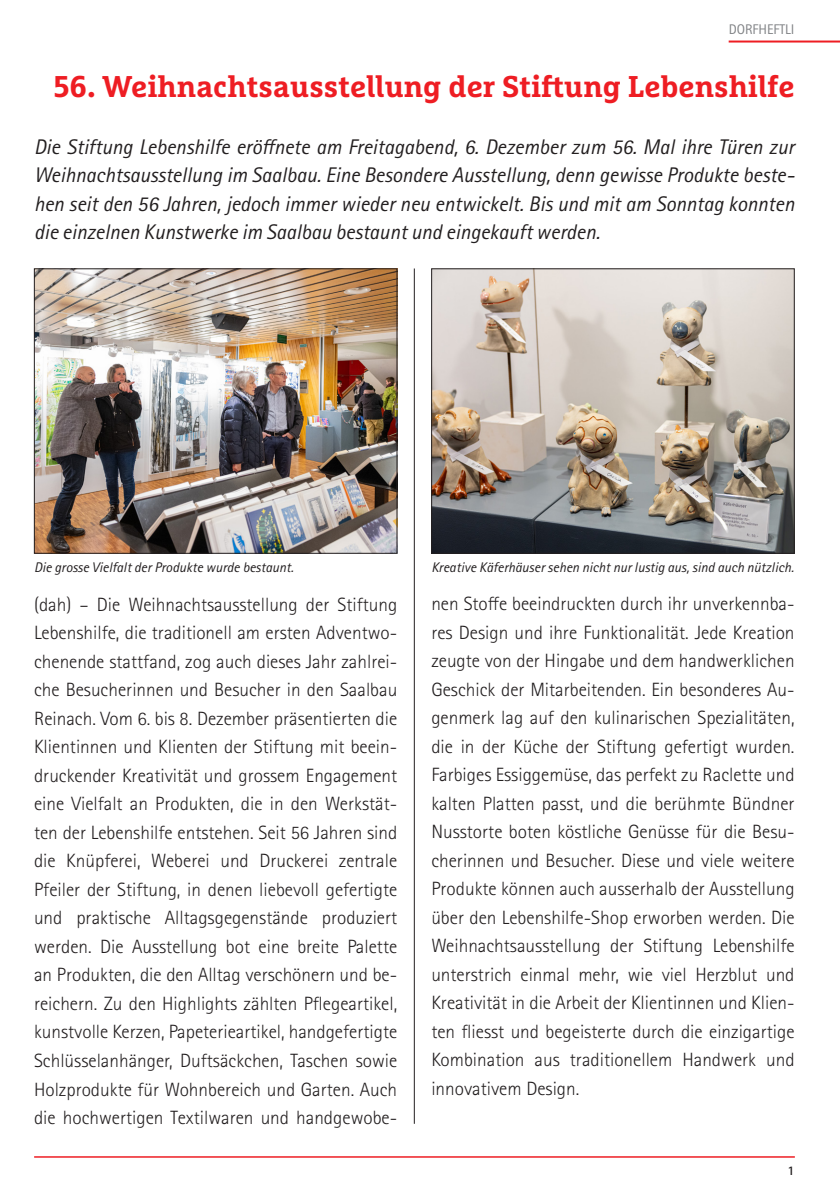
<style>
.page{position:relative;width:840px;height:1191px;background:#fff}
.page>*{position:absolute;margin:0;border:0;box-sizing:border-box;transform-origin:0 0}
.t1{font:700 30px "Marselis Slab Pro";color:#ee1d23}
.t2{font:italic 21.2px/28.4px "Rotis Sans Serif Std";color:#231f20;text-align:justify}
.t3{font:300 19.2px/28.6px "Rotis Sans Serif Std";color:#231f20;text-align:justify}
.t4{font:italic 14px "Rotis Sans Serif Std";color:#231f20}
.t5{font:14px "Rotis Sans Serif Std";color:#808285}
.t6{font:700 13.2px "Rotis Sans Serif Std";color:#231f20}
</style>
<div class="page">
<hr style="left:728px;top:41px;width:111px;height:2px;background:#ee1d23">
<hr style="left:34px;top:1156px;width:760px;height:1px;background:#ee1d23">
<img style="left:36px;top:270px;width:359px;height:281px">
<div style="left:34px;top:268px;width:363px;height:285px;border:1px solid #231f20"></div>
<hr style="left:414px;top:268px;width:1px;height:855px;background:#231f20">
<img style="left:433px;top:270px;width:359px;height:281px">
<div style="left:431px;top:268px;width:363px;height:285px;border:1px solid #231f20"></div>
<p class="t5" style="left:728px;top:21px;width:67px">DORFHEFTLI</p>
<p class="t1" style="left:53px;top:68px;width:742px">56. Weihnachtsausstellung der Stiftung Lebenshilfe</p>
<p class="t2" style="left:34px;top:133px;width:761px">Die Stiftung Lebenshilfe eröffnete am Freitagabend, 6. Dezember zum 56. Mal ihre Türen zur Weihnachtsausstellung im Saalbau. Eine Besondere Ausstellung, denn gewisse Produkte beste&shy;hen seit den 56 Jahren, jedoch immer wieder neu entwickelt. Bis und mit am Sonntag konnten die einzelnen Kunstwerke im Saalbau bestaunt und eingekauft werden.</p>
<p class="t4" style="left:34px;top:559px;width:261px">Die grosse Vielfalt der Produkte wurde bestaunt.</p>
<p class="t4" style="left:431px;top:559px;width:364px">Kreative Käferhäuser sehen nicht nur lustig aus, sind auch nützlich.</p>
<p class="t3" style="left:34px;top:590px;width:364px">(dah) – Die Weihnachtsausstellung der Stiftung Lebenshilfe, die traditionell am ersten Adventwo&shy;chenende stattfand, zog auch dieses Jahr zahlrei&shy;che Besucherinnen und Besucher in den Saalbau Reinach. Vom 6. bis 8. Dezember präsentierten die Klientinnen und Klienten der Stiftung mit beein&shy;druckender Kreativität und grossem Engagement eine Vielfalt an Produkten, die in den Werkstät&shy;ten der Lebenshilfe entstehen. Seit 56 Jahren sind die Knüpferei, Weberei und Druckerei zentrale Pfeiler der Stiftung, in denen liebevoll gefertigte und praktische Alltagsgegenstände produziert werden. Die Ausstellung bot eine breite Palette an Produkten, die den Alltag verschönern und be&shy;reichern. Zu den Highlights zählten Pflegeartikel, kunstvolle Kerzen, Papeterieartikel, handgefertigte Schlüsselanhänger, Duftsäckchen, Taschen sowie Holzprodukte für Wohnbereich und Garten. Auch die hochwertigen Textilwaren und handgewobe-</p>
<p class="t3" style="left:431px;top:590px;width:364px">nen Stoffe beeindruckten durch ihr unverkennba&shy;res Design und ihre Funktionalität. Jede Kreation zeugte von der Hingabe und dem handwerklichen Geschick der Mitarbeitenden. Ein besonderes Au&shy;genmerk lag auf den kulinarischen Spezialitäten, die in der Küche der Stiftung gefertigt wurden.<br>Farbiges Essiggemüse, das perfekt zu Raclette und kalten Platten passt, und die berühmte Bündner Nusstorte boten köstliche Genüsse für die Besu&shy;cherinnen und Besucher. Diese und viele weitere Produkte können auch ausserhalb der Ausstellung über den Lebenshilfe-Shop erworben werden. Die Weihnachtsausstellung der Stiftung Lebenshilfe unterstrich einmal mehr, wie viel Herzblut und Kreativität in die Arbeit der Klientinnen und Klien&shy;ten fliesst und begeisterte durch die einzigartige Kombination aus traditionellem Handwerk und innovativem Design.</p>
<p class="t6" style="left:787px;top:1161px;width:9px">1</p>
</div>
